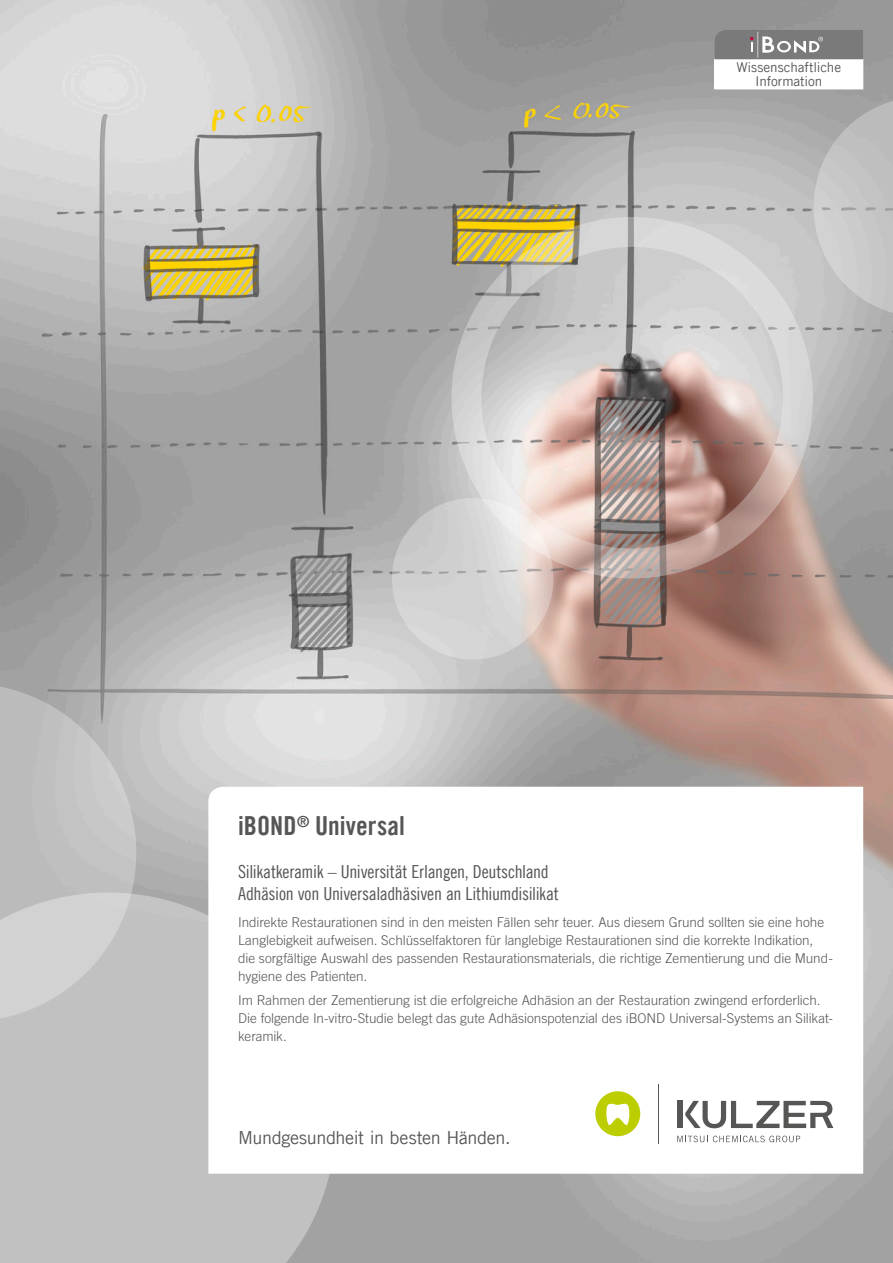
<style>
.page{position:relative;width:893px;height:1263px;background:#fff}
.page>*{position:absolute;margin:0;border:0;box-sizing:border-box;transform-origin:0 0}
.t1{font:26.25px "Trade Gothic LT Com Bd Cn 20";color:#565655}
.t2{font:18px/22.2px "Trade Gothic LT Com Cn 18";letter-spacing:-.015em;color:#565655}
.t3{font:18px "Trade Gothic LT Com";letter-spacing:-.02em;color:#565655}
.t4{font:300 13.5px/18px "Trade Gothic LT Com";color:#565655}
.t5{font:13.5px/13.5px "Trade Gothic LT Com";letter-spacing:-.005em;color:#565655;text-align:center}
</style>
<div class="page">
<img style="left:0;top:0;width:893px;height:1263px">
<svg style="left:392px;top:498px;width:161px;height:162px;background:#d3d1d0"></svg>
<div style="left:0;top:892px;width:336px;height:371px;background:#c1c1c1"></div>
<svg style="left:0;top:683px;width:136px;height:339px;background:#c2c2c2"></svg>
<svg style="left:814px;top:97px;width:79px;height:220px;background:#c0c0c0"></svg>
<svg style="left:208px;top:787px;width:655px;height:387px"></svg>
<svg style="left:451px;top:217px;width:362px;height:361px;background:#c4b7af"></svg>
<hr style="left:658px;top:1084px;width:1px;height:60px;background:#565655">
<svg style="left:677px;top:1135px;width:123px;height:7px"></svg>
<div style="left:677px;top:1101px;width:5px;height:27px;background:#565655"></div>
<svg style="left:685px;top:1101px;width:148px;height:27px"></svg>
<div style="left:595px;top:1091px;width:45px;height:45px;background:#bcce00;border-radius:50%"></div>
<svg style="left:606px;top:1104px;width:24px;height:21px"></svg>
<div style="left:715px;top:59px;width:148px;height:30px;background:#fff"></div>
<svg style="left:714px;top:30px;width:149px;height:30px;background:#898888"></svg>
<h1 class="t1" style="left:238px;top:810px;width:168px">iBOND<sup>®</sup> Universal</h1>
<p class="t5" style="left:736px;top:60px;width:106px">Wissenschaftliche<br>Information</p>
<h2 class="t2" style="left:238px;top:860px;width:322px">Silikatkeramik – Universität Erlangen, Deutschland<br>Adhäsion von Universaladhäsiven an Lithiumdisilikat</h2>
<p class="t4" style="left:238px;top:913px;width:596px">Indirekte Restaurationen sind in den meisten Fällen sehr teuer. Aus diesem Grund sollten sie eine hohe Langlebigkeit aufweisen. Schlüsselfaktoren für langlebige Restaurationen sind die korrekte Indikation, die sorgfältige Auswahl des passenden Restaurationsmaterials, die richtige Zementierung und die Mund&shy;hygiene des Patienten.</p>
<p class="t4" style="left:238px;top:991px;width:596px">Im Rahmen der Zementierung ist die erfolgreiche Adhäsion an der Restauration zwingend erforderlich.<br>Die folgende In-vitro-Studie belegt das gute Adhäsionspotenzial des iBOND Universal-Systems an Silikat&shy;keramik.</p>
<h2 class="t3" style="left:238px;top:1126px;width:274px">Mundgesundheit in besten Händen.</h2>
</div>
